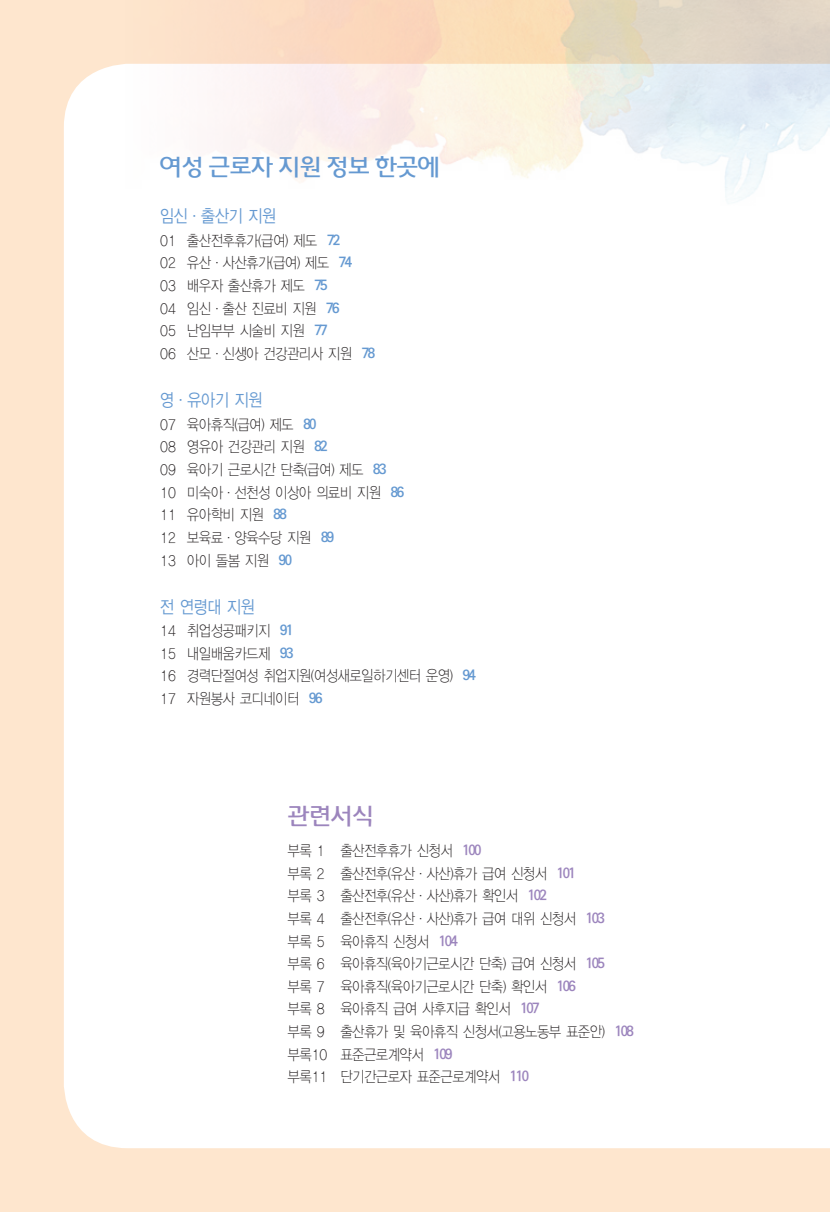
<style>
.page{position:relative;width:830px;height:1212px;background:#fff}
.page>*{position:absolute;margin:0;border:0;box-sizing:border-box;transform-origin:0 0}
.t1{font:22.5px "Daum Regular";letter-spacing:-.05em;color:#6599d1}
.t2{font:22.5px "Daum Regular";color:#9c85bd}
.t3{font:500 16.88px "Asia K Gothic";letter-spacing:-.1em;color:#6599d1;scale:.9 1}
.t4{font:300 14.62px/22.7px "Asia K Gothic";letter-spacing:-.1em;color:#231f20;scale:.9 1}
.s1{font-family:"Seoul Namsan EB";font-weight:400;color:#6599d1}
.s2{font-family:"Seoul Namsan EB";font-weight:400;color:#9c85bd}
</style>
<div class="page">
<div style="left:0;top:0;width:829px;height:1212px;background:#fee6ce"></div>
<div style="left:64px;top:65px;width:765px;height:1083px;background:#fff"></div>
<img style="left:118px;top:0;width:711px;height:272px">
<h1 class="t1" style="left:159px;top:154px;width:282px">여성 근로자 지원 정보 한곳에</h1>
<p class="t3" style="left:159px;top:207px;width:131px">임신·출산기 지원</p>
<p class="t4" style="left:159px;top:229px;width:241px">01 출산전후휴가(급여) 제도 <span class="s1">72<br></span>02 유산·사산휴가(급여) 제도 <span class="s1">74<br></span>03 배우자 출산휴가 제도 <span class="s1">75<br></span>04 임신·출산 진료비 지원 <span class="s1">76<br></span>05 난임부부 시술비 지원 <span class="s1">77<br></span>06 산모·신생아 건강관리사 지원 <span class="s1">78</span></p>
<p class="t3" style="left:159px;top:391px;width:116px">영·유아기 지원</p>
<p class="t4" style="left:159px;top:413px;width:273px">07 육아휴직(급여) 제도 <span class="s1">80<br></span>08 영유아 건강관리 지원 <span class="s1">82<br></span>09 육아기 근로시간 단축(급여) 제도 <span class="s1">83<br></span>10 미숙아·선천성 이상아 의료비 지원 <span class="s1">86<br></span>11 유아학비 지원 <span class="s1">88<br></span>12 보육료·양육수당 지원 <span class="s1">89<br></span>13 아이 돌봄 지원 <span class="s1">90</span></p>
<p class="t3" style="left:159px;top:597px;width:108px">전 연령대 지원</p>
<p class="t4" style="left:159px;top:620px;width:353px">14 취업성공패키지 <span class="s1">91<br></span>15 내일배움카드제 <span class="s1">93<br></span>16 경력단절여성 취업지원(여성새로일하기센터 운영) <span class="s1">94<br></span>17 자원봉사 코디네이터 <span class="s1">96</span></p>
<h1 class="t2" style="left:287px;top:802px;width:88px">관련서식</h1>
<p class="t4" style="left:287px;top:839px;width:386px">부록 1 출산전후휴가 신청서 <span class="s2">100<br></span>부록 2 출산전후(유산·사산)휴가 급여 신청서 <span class="s2">101<br></span>부록 3 출산전후(유산·사산)휴가 확인서 <span class="s2">102<br></span>부록 4 출산전후(유산·사산)휴가 급여 대위 신청서 <span class="s2">103<br></span>부록 5 육아휴직 신청서 <span class="s2">104<br></span>부록 6 육아휴직(육아기근로시간 단축) 급여 신청서 <span class="s2">105<br></span>부록 7 육아휴직(육아기근로시간 단축) 확인서 <span class="s2">106<br></span>부록 8 육아휴직 급여 사후지급 확인서 <span class="s2">107<br></span>부록 9 출산휴가 및 육아휴직 신청서(고용노동부 표준안) <span class="s2">108 </span>부록10 표준근로계약서 <span class="s2">109<br></span>부록11 단기간근로자 표준근로계약서 <span class="s2">110</span></p>
</div>
